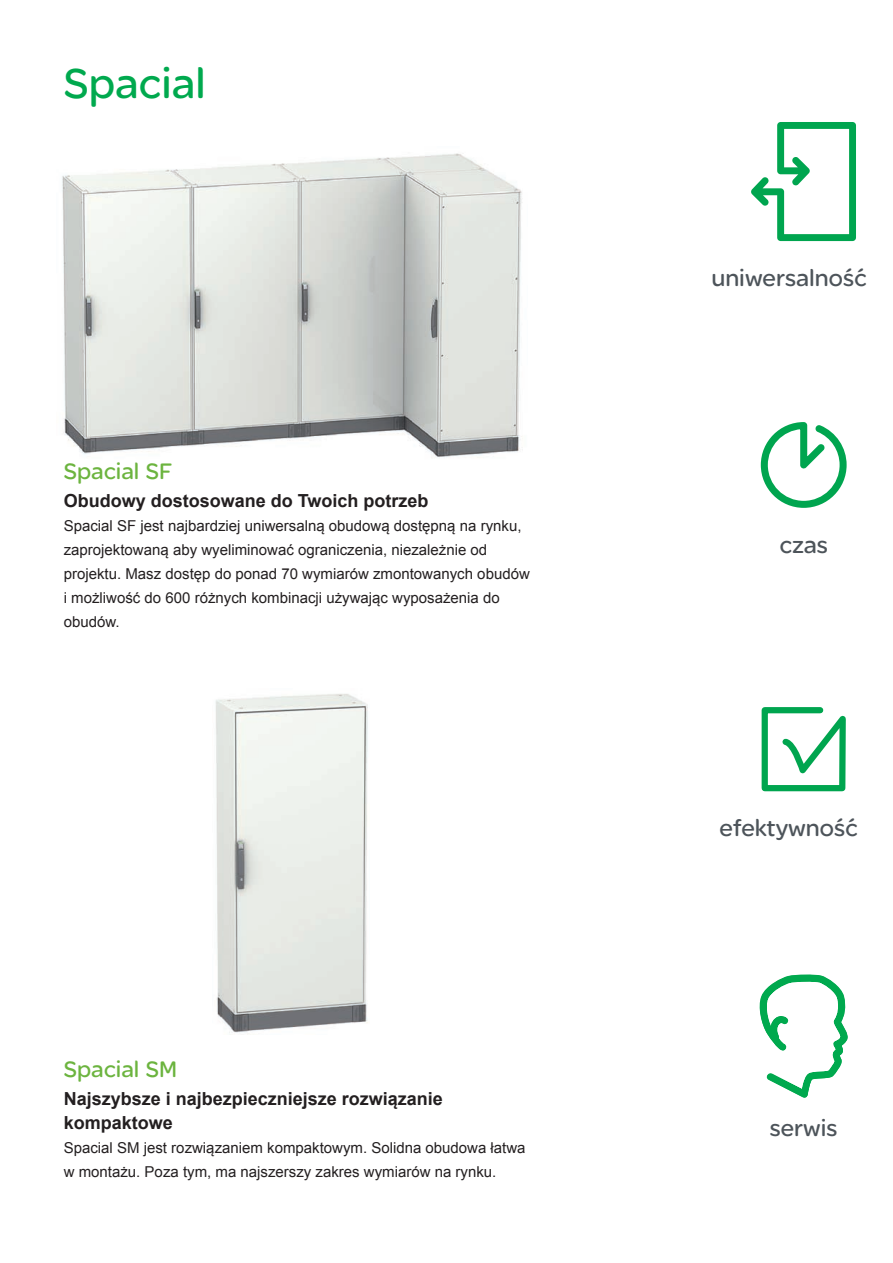
<style>
.page{position:relative;width:893px;height:1263px;background:#fff}
.page>*{position:absolute;margin:0;border:0;box-sizing:border-box;transform-origin:0 0}
.t1{font:45px "SE Optimist";color:#00a94e}
.t2{font:25.05px "SE Optimist";color:#4d545a}
.t3{font:24.9px "SE Optimist";color:#4d545a}
.t4{font:24.75px "SE Optimist";color:#4d545a}
.t5{font:24px "SE Optimist";color:#6cb43f}
.t6{font:700 18px/24px "Arial";color:#231f20}
.t7{font:15px/24px "Arial";color:#231f20}
</style>
<div class="page">
<svg style="left:759px;top:974px;width:89px;height:124px"></svg>
<svg style="left:761px;top:707px;width:85px;height:85px"></svg>
<svg style="left:760px;top:422px;width:87px;height:86px"></svg>
<svg style="left:751px;top:122px;width:105px;height:119px"></svg>
<img style="left:62px;top:153px;width:460px;height:305px">
<img style="left:215px;top:694px;width:153px;height:339px">
<h1 class="t1" style="left:64px;top:54px;width:143px">Spacial</h1>
<h3 class="t5" style="left:64px;top:456px;width:110px">Spacial SF</h3>
<p class="t6" style="left:64px;top:489px;width:366px">Obudowy dostosowane do Twoich potrzeb</p>
<p class="t7" style="left:64px;top:514px;width:468px">Spacial SF jest najbardziej uniwersalną obudową dostępną na rynku, zaprojektowaną aby wyeliminować ograniczenia, niezależnie od projektu. Masz dostęp do ponad 70 wymiarów zmontowanych obudów i możliwość do 600 różnych kombinacji używając wyposażenia do obudów.</p>
<h3 class="t5" style="left:64px;top:1054px;width:115px">Spacial SM</h3>
<p class="t6" style="left:64px;top:1087px;width:381px">Najszybsze i najbezpieczniejsze rozwiązanie kompaktowe</p>
<p class="t7" style="left:64px;top:1136px;width:463px">Spacial SM jest rozwiązaniem kompaktowym. Solidna obudowa łatwa w montażu. Poza tym, ma najszerszy zakres wymiarów na rynku.</p>
<h3 class="t3" style="left:711px;top:262px;width:157px">uniwersalność</h3>
<h2 class="t2" style="left:779px;top:529px;width:50px">czas</h2>
<h3 class="t3" style="left:720px;top:812px;width:140px">efektywność</h3>
<h3 class="t4" style="left:770px;top:1112px;width:69px">serwis</h3>
</div>
